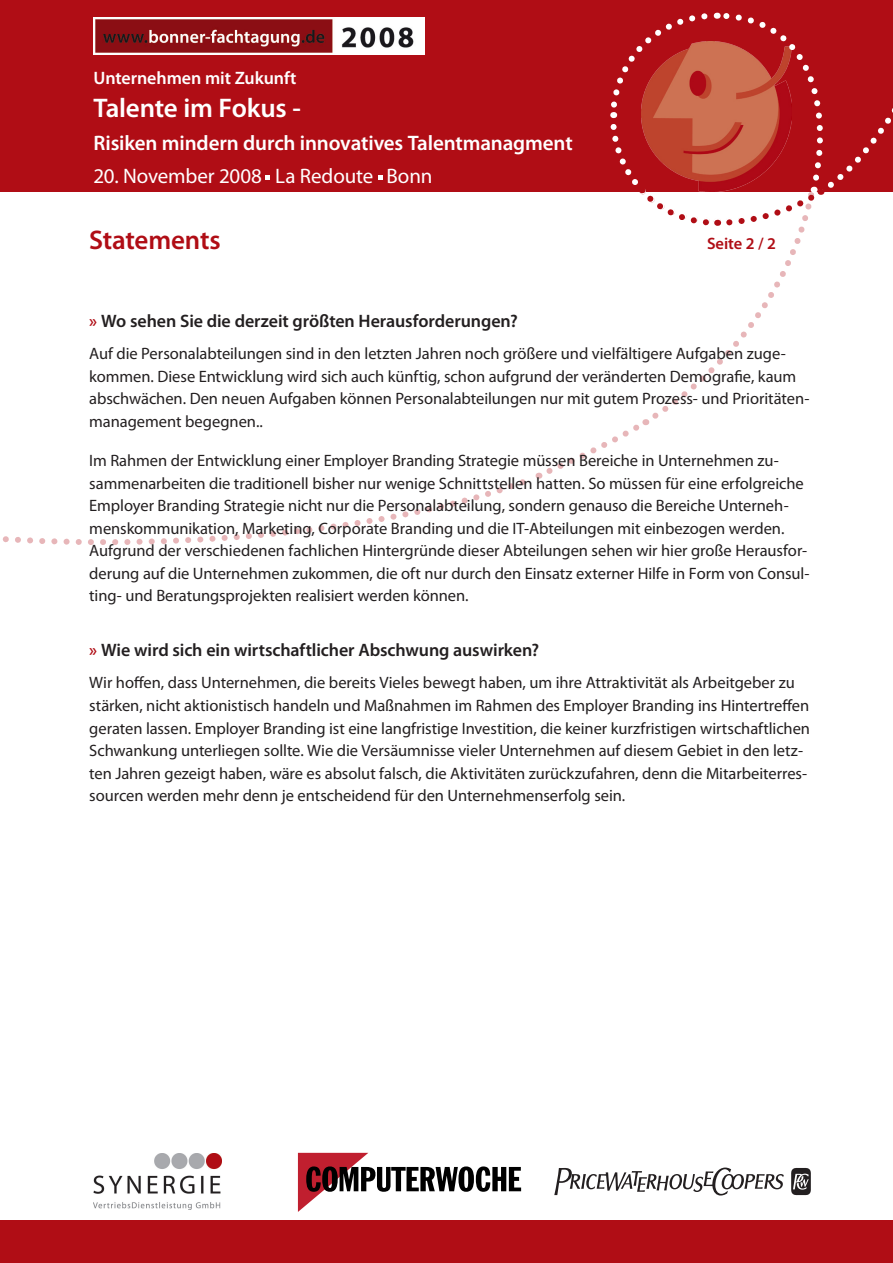
<style>
.page{position:relative;width:893px;height:1263px;background:#fff}
.page>*{position:absolute;margin:0;border:0;box-sizing:border-box;transform-origin:0 0}
.t1{font:600 27px "Myriad Pro";letter-spacing:-.01em;color:#fff}
.t2{font:600 27px "Myriad Pro";letter-spacing:-.005em;color:#b00d15}
.t3{font:600 21px "Myriad Pro";letter-spacing:-.01em;color:#fff}
.t4{font:21px "Myriad Pro";letter-spacing:-.005em;color:#fff}
.t5{font:600 18px "Myriad Pro";letter-spacing:-.005em;color:#231f20}
.t6{font:600 18px "Myriad Pro";letter-spacing:-.005em;color:#fff}
.t7{font:16.5px/22.5px "Myriad Pro";letter-spacing:-.005em;color:#231f20}
.t8{font:600 16.5px "Myriad Pro";color:#b00d15}
.s1{color:#b00d15}
</style>
<div class="page">
<svg style="left:648px;top:229px;width:157px;height:195px"></svg>
<svg style="left:2px;top:419px;width:646px;height:126px"></svg>
<div style="left:0;top:0;width:893px;height:191px;background:#b00d15"></div>
<div style="left:0;top:1220px;width:893px;height:43px;background:#b00d15"></div>
<img style="left:94px;top:1153px;width:127px;height:57px">
<img style="left:94px;top:17px;width:330px;height:38px">
<svg style="left:607px;top:12px;width:286px;height:217px"></svg>
<svg style="left:298px;top:1153px;width:223px;height:59px"></svg>
<svg style="left:554px;top:1167px;width:230px;height:28px"></svg>
<svg style="left:791px;top:1168px;width:20px;height:27px"></svg>
<svg style="left:266px;top:175px;width:4px;height:5px"></svg>
<svg style="left:378px;top:175px;width:4px;height:5px"></svg>
<p class="t6" style="left:94px;top:67px;width:204px">Unternehmen mit Zukunft</p>
<p class="t1" style="left:94px;top:91px;width:209px">Talente im Fokus -</p>
<p class="t3" style="left:94px;top:130px;width:481px">Risiken mindern durch innovatives Talentmanagment</p>
<p class="t4" style="left:94px;top:163px;width:340px">20. November 2008 La Redoute Bonn</p>
<p class="t2" style="left:89px;top:222px;width:133px">Statements</p>
<p class="t8" style="left:707px;top:233px;width:70px">Seite 2 / 2</p>
<p class="t5" style="left:89px;top:310px;width:430px"><span class="s1">»</span> Wo sehen Sie die derzeit größten Herausforderungen?</p>
<p class="t7" style="left:89px;top:342px;width:722px">Auf die Personalabteilungen sind in den letzten Jahren noch größere und vielfältigere Aufgaben zuge&shy;kommen. Diese Entwicklung wird sich auch künftig, schon aufgrund der veränderten Demografie, kaum abschwächen. Den neuen Aufgaben können Personalabteilungen nur mit gutem Prozess- und Prioritäten&shy;management begegnen..</p>
<p class="t7" style="left:89px;top:449px;width:722px">Im Rahmen der Entwicklung einer Employer Branding Strategie müssen Bereiche in Unternehmen zu&shy;sammenarbeiten die traditionell bisher nur wenige Schnittstellen hatten. So müssen für eine erfolgreiche Employer Branding Strategie nicht nur die Personalabteilung, sondern genauso die Bereiche Unterneh&shy;menskommunikation, Marketing, Corporate Branding und die IT-Abteilungen mit einbezogen werden.<br>Aufgrund der verschiedenen fachlichen Hintergründe dieser Abteilungen sehen wir hier große Herausfor&shy;derung auf die Unternehmen zukommen, die oft nur durch den Einsatz externer Hilfe in Form von Consul&shy;ting- und Beratungsprojekten realisiert werden können.</p>
<p class="t5" style="left:89px;top:639px;width:451px"><span class="s1">»</span> Wie wird sich ein wirtschaftlicher Abschwung auswirken?</p>
<p class="t7" style="left:89px;top:671px;width:722px">Wir hoffen, dass Unternehmen, die bereits Vieles bewegt haben, um ihre Attraktivität als Arbeitgeber zu stärken, nicht aktionistisch handeln und Maßnahmen im Rahmen des Employer Branding ins Hintertreffen geraten lassen. Employer Branding ist eine langfristige Investition, die keiner kurzfristigen wirtschaftlichen Schwankung unterliegen sollte. Wie die Versäumnisse vieler Unternehmen auf diesem Gebiet in den letz&shy;ten Jahren gezeigt haben, wäre es absolut falsch, die Aktivitäten zurückzufahren, denn die Mitarbeiterres&shy;sourcen werden mehr denn je entscheidend für den Unternehmenserfolg sein.</p>
</div>
